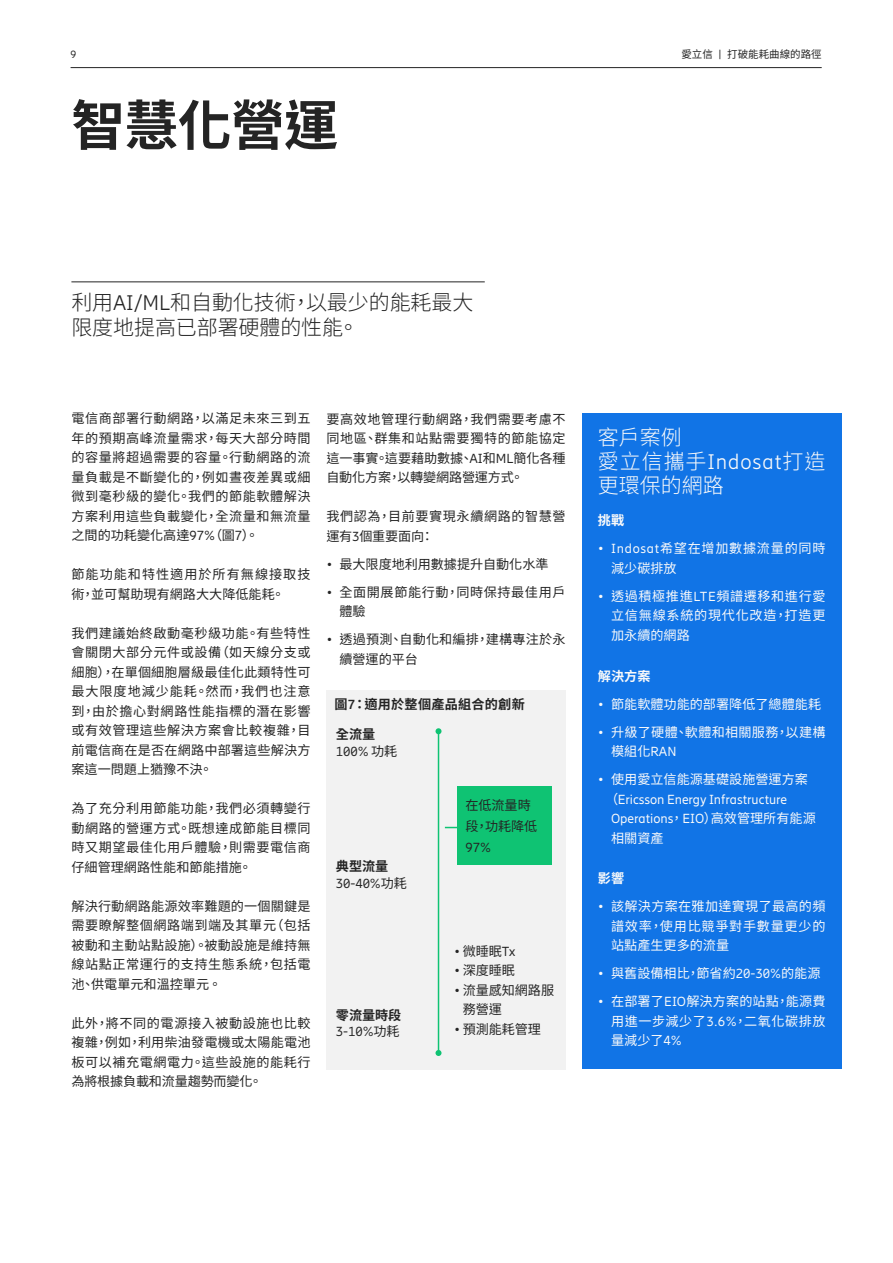
<style>
.page{position:relative;width:893px;height:1263px;background:#fff}
.page>*{position:absolute;margin:0;border:0;box-sizing:border-box;transform-origin:0 0}
.Headline_1_BLACK{font:700 54px "Noto Sans CJ Ktc";letter-spacing:-.015em;color:#242424}
.Intro_body___rule_BL{font:300 21px/25.5px "Noto Sans CJ Ktc";letter-spacing:-.005em;color:#242424}
.Intro_body___rule_BL-2{font:300 21px/24.2px "Noto Sans CJ Ktc";letter-spacing:.02em;color:#fafafa}
.Intro_body___rule_BL-3{font:300 21px "Noto Sans CJ Ktc";color:#fafafa}
.Body_copy_indent_BLA{font:13.2px/19.5px "Noto Sans CJ Ktc";letter-spacing:.015em;color:#242424;text-align:justify}
.Body_bullets{font:13.2px/19.5px "Noto Sans CJ Ktc";letter-spacing:.04em;color:#fafafa;text-align:justify}
.Body_heading{font:13.2px "Ericsson Hilda";color:#fafafa}
.Body_copy_indent_BLA-2{font:13.2px/21px "Noto Sans CJ Ktc";letter-spacing:-.005em;color:#242424}
.Body_heading-2{font:13.2px "Noto Sans CJ Ktc";color:#fafafa}
.Body_copy_indent_BLA-3{font:13.2px/19.5px "Noto Sans CJ Ktc";letter-spacing:.075em;color:#242424}
.Body_copy_indent_BLA-4{font:13.2px/19.5px "Noto Sans CJ Ktc";letter-spacing:.04em;color:#242424}
.Body_copy_indent_BLA-5{font:13.2px/16.5px "Ericsson Hilda";letter-spacing:-.005em;color:#242424}
.Body_heading-3{font:13.2px/19.5px "Noto Sans CJ Ktc";letter-spacing:.02em;color:#fafafa}
.Body_copy_indent_BLA-6{font:13.2px/19.5px "Noto Sans CJ Ktc";letter-spacing:.045em;color:#242424}
.Body_bullets-2{font:13.2px "Noto Sans CJ Ktc";color:#fafafa}
.Graph_title_BLACK{font:700 13.2px "Noto Sans CJ Ktc";letter-spacing:.02em;color:#242424}
.Body_copy_indent_BLA-7{font:700 13.2px/16.5px "Noto Sans CJ Ktc";letter-spacing:-.005em;color:#242424}
.Body_heading-4{font:700 13.2px "Noto Sans CJ Ktc";color:#fafafa}
.t1{font:10.5px "Noto Sans CJ Ktc";color:#242424}
.t2{font:10.5px "Ericsson Hilda";color:#242424}
.s1{font-family:"Ericsson Hilda"}
.s2{font-family:"Noto Sans CJ Ktc";font-weight:700}
.s3{font-family:"Noto Sans CJ Ktc"}
.s4{font-family:"Ericsson Hilda";font-weight:400}
.s5{font-weight:400}
</style>
<div class="page">
<hr style="left:71px;top:67px;width:751px;height:1px;background:#242424">
<div style="left:327px;top:690px;width:239px;height:379px;background:#f2f2f2"></div>
<hr style="left:71px;top:282px;width:414px;height:1px;background:#242424">
<div style="left:457px;top:786px;width:95px;height:79px;background:#0fc373"></div>
<hr style="left:438px;top:731px;width:1px;height:322px;background:#0fc373">
<svg style="left:435px;top:728px;width:6px;height:6px"></svg>
<svg style="left:435px;top:1050px;width:6px;height:6px"></svg>
<svg style="left:445px;top:827px;width:12px;height:1px"></svg>
<div style="left:582px;top:413px;width:259px;height:656px;background:#1174e6"></div>
<p class="t2" style="left:71px;top:48px;width:7px">9</p>
<p class="t1" style="left:681px;top:48px;width:142px">愛立信ﾠ<span class="s1">|</span>ﾠ打破能耗曲線的路徑</p>
<p class="Headline_1_BLACK" style="left:71px;top:95px;width:268px">智慧化營運</p>
<p class="Intro_body___rule_BL" style="left:71px;top:290px;width:403px">利用<span class="s1">AI/ML</span>和自動化技術，以最少的能耗最大限度地提高已部署硬體的性能。</p>
<p class="Body_copy_indent_BLA" style="left:71px;top:409px;width:241px">電信商部署行動網路，以滿足未來三到五年的預期高峰流量需求，每天大部分時間的容量將超過需要的容量。行動網路的流量負載是不斷變化的，例如晝夜差異或細微到毫秒級的變化。我們的節能軟體解決方案利用這些負載變化，全流量和無流量之間的功耗變化高達<span class="s1">97%</span>（圖<span class="s1">7</span>）。</p>
<p class="Body_copy_indent_BLA-3" style="left:71px;top:565px;width:241px">節能功能和特性適用於所有無線接取技術，並可幫助現有網路大大降低能耗。</p>
<p class="Body_copy_indent_BLA" style="left:71px;top:623px;width:241px">我們建議始終啟動毫秒級功能。有些特性會關閉大部分元件或設備（如天線分支或細胞），在單個細胞層級最佳化此類特性可最大限度地減少能耗。然而，我們也注意到，由於擔心對網路性能指標的潛在影響或有效管理這些解決方案會比較複雜，目前電信商在是否在網路中部署這些解決方案這一問題上猶豫不決。</p>
<p class="Body_copy_indent_BLA" style="left:71px;top:799px;width:241px">為了充分利用節能功能，我們必須轉變行動網路的營運方式。既想達成節能目標同時又期望最佳化用戶體驗，則需要電信商仔細管理網路性能和節能措施。</p>
<p class="Body_copy_indent_BLA" style="left:71px;top:896px;width:241px">解決行動網路能源效率難題的一個關鍵是需要瞭解整個網路端到端及其單元（包括被動和主動站點設施）。被動設施是維持無線站點正常運行的支持生態系統，包括電池、供電單元和溫控單元。</p>
<p class="Body_copy_indent_BLA" style="left:71px;top:1013px;width:241px">此外，將不同的電源接入被動設施也比較複雜，例如，利用柴油發電機或太陽能電池板可以補充電網電力。這些設施的能耗行為將根據負載和流量趨勢而變化。</p>
<p class="Body_copy_indent_BLA" style="left:326px;top:409px;width:241px">要高效地管理行動網路，我們需要考慮不同地區、群集和站點需要獨特的節能協定這一事實。這要藉助數據、<span class="s1">AI</span>和<span class="s1">ML</span>簡化各種自動化方案，以轉變網路營運方式。</p>
<p class="Body_copy_indent_BLA-4" style="left:326px;top:507px;width:241px">我們認為，目前要實現永續網路的智慧營運有<span class="s1">3</span>個重要面向：</p>
<p class="Body_copy_indent_BLA-2" style="left:326px;top:553px;width:224px"><span class="s1">•</span> 最大限度地利用數據提升自動化水準</p>
<p class="Body_copy_indent_BLA-6" style="left:339px;top:582px;width:228px;text-indent:-13px"><span class="s1">•</span> 全面開展節能行動，同時保持最佳用戶體驗</p>
<p class="Body_copy_indent_BLA" style="left:339px;top:630px;width:228px;text-indent:-13px"><span class="s1">•</span> 透過預測、自動化和編排，建構專注於永續營運的平台</p>
<p class="Graph_title_BLACK" style="left:335px;top:696px;width:192px">圖<span class="s1">7</span>：適用於整個產品組合的創新</p>
<p class="Body_copy_indent_BLA-5" style="left:336px;top:726px;width:63px"><span class="s2">全流量<br></span>100% <span class="s3">功耗</span></p>
<p class="Body_copy_indent_BLA-5" style="left:336px;top:858px;width:73px"><span class="s2">典型流量<br></span>30-40%<span class="s3">功耗</span></p>
<p class="Body_copy_indent_BLA-7" style="left:336px;top:1007px;width:67px">零流量時段<br><span class="s4">3-10%</span><span class="s5">功耗</span></p>
<p class="Body_copy_indent_BLA-2" style="left:465px;top:794px;width:73px">在低流量時段，功耗降低<br><span class="s1">97%</span></p>
<p class="Body_copy_indent_BLA-5" style="left:454px;top:943px;width:63px">• <span class="s3">微睡眠</span>Tx</p>
<p class="Body_copy_indent_BLA" style="left:454px;top:961px;width:62px"><span class="s1">•</span> 深度睡眠</p>
<p class="Body_copy_indent_BLA-2" style="left:463px;top:980px;width:93px;line-height:19.5px;text-indent:-9px"><span class="s1">•</span> 流量感知網路服務營運</p>
<p class="Body_copy_indent_BLA" style="left:454px;top:1019px;width:88px"><span class="s1">•</span> 預測能耗管理</p>
<p class="Intro_body___rule_BL-3" style="left:598px;top:425px;width:85px">客戶案例</p>
<p class="Intro_body___rule_BL-2" style="left:598px;top:450px;width:229px">愛立信攜手<span class="s1">Indosat</span>打造更環保的網路</p>
<p class="Body_heading-4" style="left:598px;top:513px;width:28px">挑戰</p>
<p class="Body_bullets" style="left:611px;top:539px;width:216px;text-indent:-13px"><span class="s1">• Indosat</span>希望在增加數據流量的同時減少碳排放</p>
<p class="Body_bullets" style="left:611px;top:586px;width:216px;text-indent:-13px"><span class="s1">•</span> 透過積極推進<span class="s1">LTE</span>頻譜遷移和進行愛立信無線系統的現代化改造，打造更加永續的網路</p>
<p class="Body_heading-4" style="left:598px;top:668px;width:54px">解決方案</p>
<p class="Body_heading-2" style="left:598px;top:696px;width:225px"><span class="s1">•</span> 節能軟體功能的部署降低了總體能耗</p>
<p class="Body_heading-3" style="left:611px;top:722px;width:216px;text-indent:-13px"><span class="s1">•</span> 升級了硬體、軟體和相關服務，以建構模組化<span class="s1">RAN</span></p>
<p class="Body_heading-2" style="left:598px;top:772px;width:211px"><span class="s1">•</span> 使用愛立信能源基礎設施營運方案</p>
<p class="Body_heading" style="left:605px;top:791px;width:184px"><span class="s3">（</span>Ericsson Energy Infrastructure</p>
<p class="Body_heading" style="left:611px;top:811px;width:206px">Operations<span class="s3">，</span> EIO<span class="s3">）高效管理所有能源</span></p>
<p class="Body_heading-2" style="left:611px;top:830px;width:54px">相關資產</p>
<p class="Body_heading-4" style="left:598px;top:871px;width:28px">影響</p>
<p class="Body_bullets" style="left:611px;top:897px;width:216px;text-indent:-13px"><span class="s1">•</span> 該解決方案在雅加達實現了最高的頻譜效率，使用比競爭對手數量更少的站點產生更多的流量</p>
<p class="Body_bullets-2" style="left:598px;top:966px;width:224px"><span class="s1">•</span> 與舊設備相比，節省約<span class="s1">20-30%</span>的能源</p>
<p class="Body_bullets" style="left:611px;top:992px;width:216px;text-indent:-13px"><span class="s1">•</span> 在部署了<span class="s1">EIO</span>解決方案的站點，能源費用進一步減少了<span class="s1">3.6%</span>，二氧化碳排放量減少了<span class="s1">4%</span></p>
</div>
